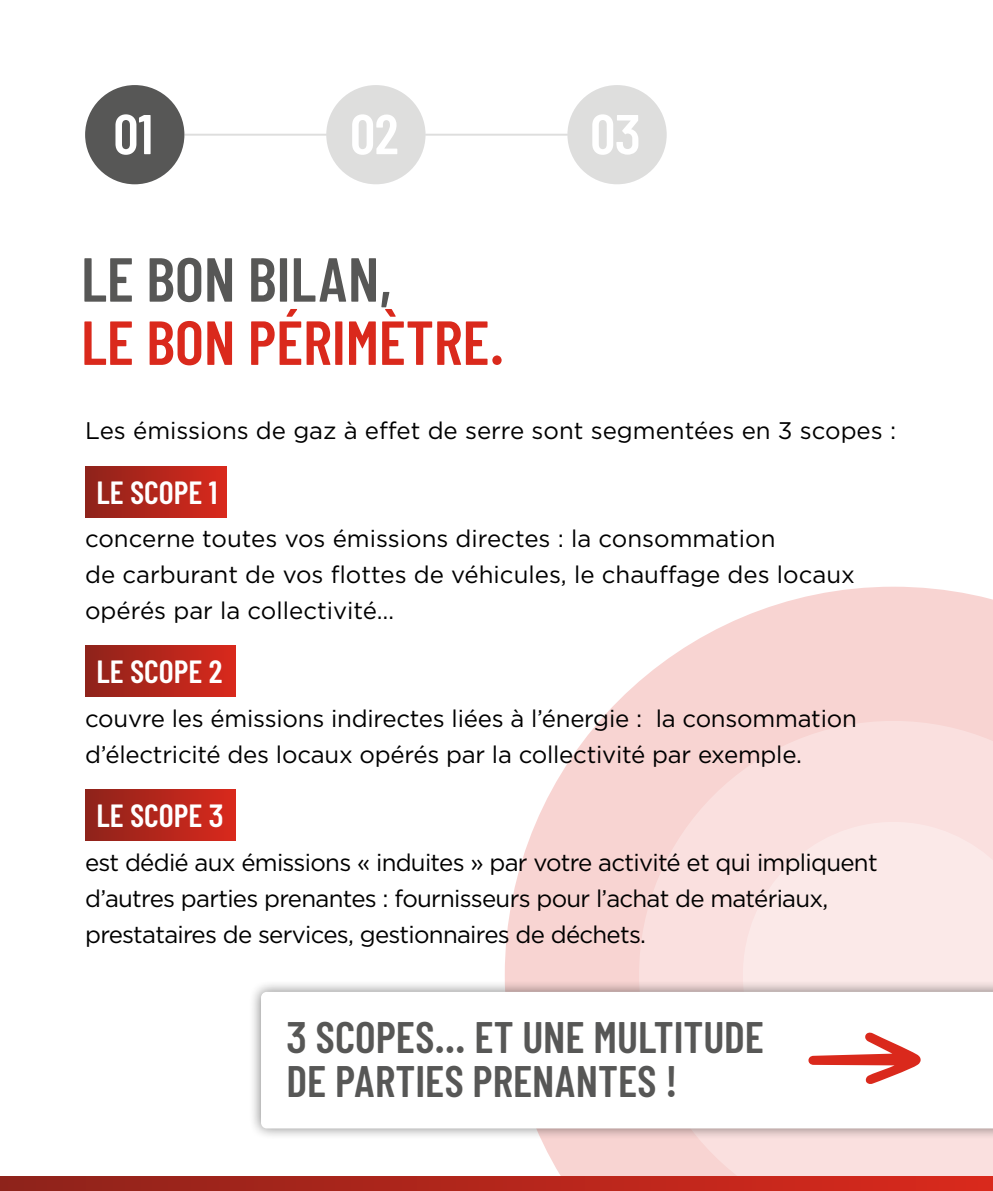
<style>
.page{position:relative;width:993px;height:1191px;background:#fff}
.page>*{position:absolute;margin:0;border:0;box-sizing:border-box;transform-origin:0 0}
.t1{font:600 62px "Barlow Condensed";color:#da291c}
.t2{font:600 62px "Barlow Condensed";color:#575756}
.t3{font:600 56px "Barlow Condensed";color:#fff}
.t4{font:600 44px/44px "Barlow Condensed";color:#575756}
.t5{font:600 32px "Barlow Condensed";color:#fff}
.t6{font:24px/36px "Gotham";letter-spacing:-.01em;color:#000}
.t7{font:24px/36px "Gotham";letter-spacing:-.03em;color:#000}
</style>
<div class="page">
<svg style="left:505px;top:586px;width:487px;height:590px;fill:#f8d4d2"></svg>
<svg style="left:639px;top:721px;width:353px;height:455px;background:#f9dcdb"></svg>
<svg style="left:742px;top:822px;width:250px;height:157px;background:#fae7e6"></svg>
<div style="left:85px;top:466px;width:142px;height:51px;background:linear-gradient(to right,#8e231b,#d8291c)"></div>
<div style="left:85px;top:646px;width:150px;height:51px;background:linear-gradient(to right,#8e231b,#d8291c)"></div>
<div style="left:85px;top:789px;width:150px;height:51px;background:linear-gradient(to right,#8e231b,#d8291c)"></div>
<svg style="left:0;top:1176px;width:992px;height:15px;background:#b3251b"></svg>
<div style="left:85px;top:85px;width:99px;height:99px;background:#575756;border-radius:50%"></div>
<div style="left:326px;top:85px;width:99px;height:99px;background:#dededd;border-radius:50%"></div>
<div style="left:567px;top:85px;width:99px;height:99px;background:#dededd;border-radius:50%"></div>
<hr style="left:184px;top:134px;width:142px;height:2px;background:#575756">
<hr style="left:425px;top:134px;width:142px;height:2px;background:#575756">
<div style="left:249px;top:979px;width:743px;height:162px;background:#000;opacity:.5"></div>
<svg style="left:261px;top:992px;width:731px;height:136px"></svg>
<svg style="left:806px;top:1030px;width:115px;height:54px"></svg>
<h2 class="t3" style="left:114px;top:99px;width:40px">01</h2>
<h2 class="t3" style="left:350px;top:99px;width:49px">02</h2>
<h2 class="t3" style="left:590px;top:99px;width:51px">03</h2>
<h1 class="t2" style="left:81px;top:241px;width:312px">LE BON BILAN,</h1>
<h1 class="t1" style="left:81px;top:304px;width:425px">LE BON PÉRIMÈTRE.</h1>
<p class="t6" style="left:85px;top:412px;width:812px">Les émissions de gaz à effet de serre sont segmentées en 3 scopes :</p>
<h3 class="t5" style="left:96px;top:472px;width:122px">LE SCOPE 1</h3>
<p class="t6" style="left:85px;top:520px;width:771px">concerne toutes vos émissions directes : la consommation<br>de carburant de vos flottes de véhicules, le chauffage des locaux opérés par la collectivité…</p>
<h3 class="t5" style="left:96px;top:651px;width:127px">LE SCOPE 2</h3>
<p class="t6" style="left:85px;top:700px;width:773px">couvre les émissions indirectes liées à l’énergie : la consommation d’électricité des locaux opérés par la collectivité par exemple.</p>
<h3 class="t5" style="left:96px;top:795px;width:128px">LE SCOPE 3</h3>
<p class="t7" style="left:85px;top:844px;width:793px">est dédié aux émissions « induites » par votre activité et qui impliquent d’autres parties prenantes : fournisseurs pour l’achat de matériaux, prestataires de services, gestionnaires de déchets.</p>
<h3 class="t4" style="left:286px;top:1014px;width:478px">3 SCOPES… ET UNE MULTITUDE<br>DE PARTIES PRENANTES !</h3>
</div>
